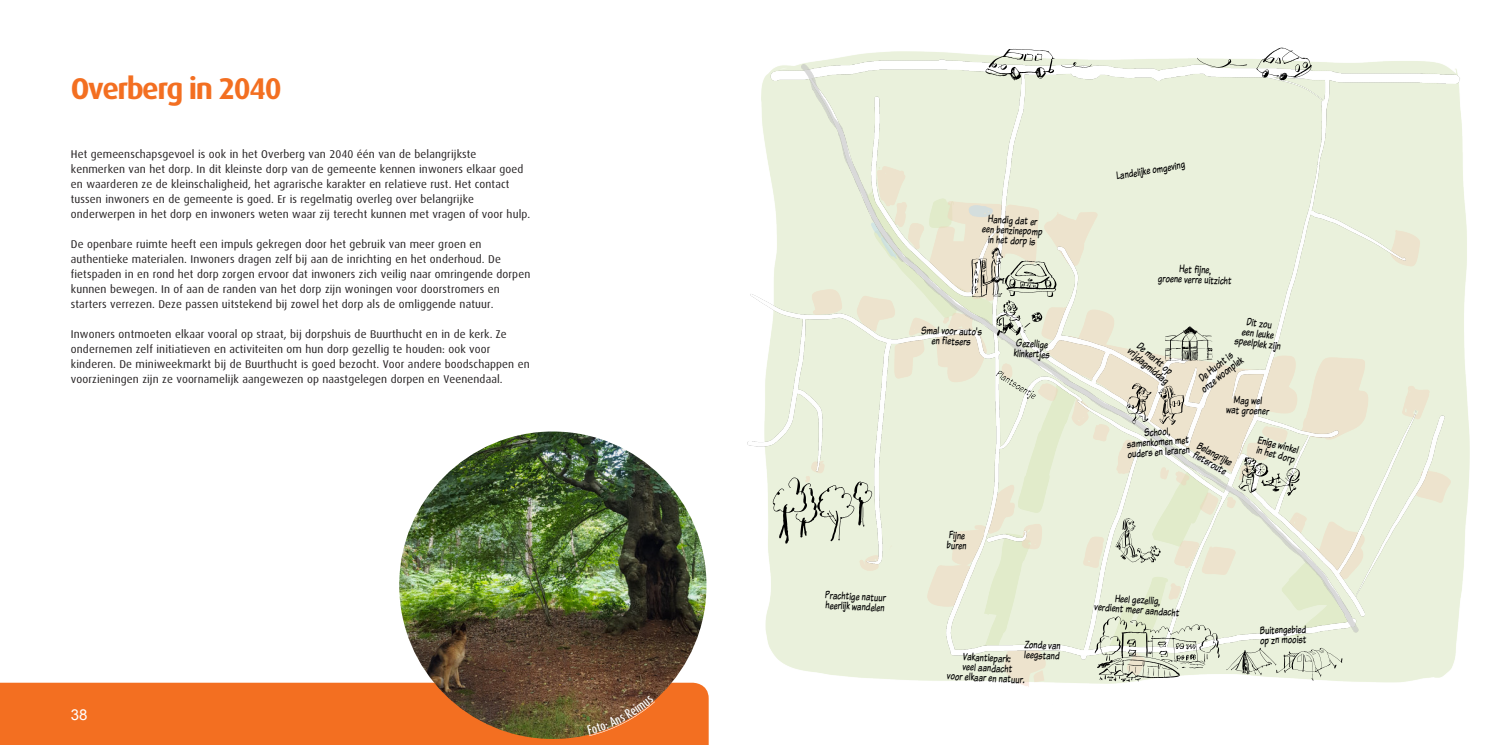
<style>
.page{position:relative;width:1489px;height:745px;background:#fff}
.page>*{position:absolute;margin:0;border:0;box-sizing:border-box;transform-origin:0 0}
.t1{font:700 30px "Dax";letter-spacing:-.05em;color:#f36f21}
.t2{font:15px "Arial";color:#fff}
.t3{font:11.25px/15px "Dax";letter-spacing:.01em;color:#231f20}
.t4{font:11.25px/10px "Komika Text Tight";color:#000;text-align:center}
</style>
<div class="page">
<img style="left:778px;top:52px;width:691px;height:619px">
<img style="left:805px;top:659px;width:645px;height:28px">
<img style="left:747px;top:59px;width:711px;height:600px">
<img style="left:801px;top:65px;width:557px;height:566px">
<svg style="left:985px;top:49px;width:106px;height:31px"></svg>
<svg style="left:1197px;top:48px;width:114px;height:32px"></svg>
<svg style="left:772px;top:477px;width:100px;height:66px;background:#cdd4c1"></svg>
<svg style="left:1165px;top:326px;width:47px;height:35px;background:#bec3b2"></svg>
<svg style="left:1126px;top:383px;width:57px;height:41px;background:#c8c2b3"></svg>
<svg style="left:971px;top:247px;width:85px;height:88px;background:#cdcfbe"></svg>
<svg style="left:1238px;top:457px;width:61px;height:38px;background:#c7cbbc"></svg>
<svg style="left:1094px;top:616px;width:125px;height:65px;background:#d1d6c5"></svg>
<svg style="left:1115px;top:517px;width:45px;height:45px;background:#ced4c2"></svg>
<svg style="left:1226px;top:647px;width:116px;height:33px;background:#d8decc"></svg>
<img style="left:399px;top:431px;width:307px;height:307px;border-radius:50%">
<svg style="left:0;top:682px;width:708px;height:62px;background:#d46926"></svg>
<h1 class="t1" style="left:71px;top:75px;width:212px">Overberg in 2040</h1>
<p class="t3" style="left:71px;top:147px;width:461px">Het gemeenschapsgevoel is ook in het Overberg van 2040 één van de belangrijkste kenmerken van het dorp. In dit kleinste dorp van de gemeente kennen inwoners elkaar goed en waarderen ze de kleinschaligheid, het agrarische karakter en relatieve rust. Het contact tussen inwoners en de gemeente is goed. Er is regelmatig overleg over belangrijke onderwerpen in het dorp en inwoners weten waar zij terecht kunnen met vragen of voor hulp.</p>
<p class="t3" style="left:71px;top:237px;width:461px">De openbare ruimte heeft een impuls gekregen door het gebruik van meer groen en authentieke materialen. Inwoners dragen zelf bij aan de inrichting en het onderhoud. De fietspaden in en rond het dorp zorgen ervoor dat inwoners zich veilig naar omringende dorpen kunnen bewegen. In of aan de randen van het dorp zijn woningen voor doorstromers en starters verrezen. Deze passen uitstekend bij zowel het dorp als de omliggende natuur.</p>
<p class="t3" style="left:71px;top:327px;width:460px">Inwoners ontmoeten elkaar vooral op straat, bij dorpshuis de Buurthucht en in de kerk. Ze ondernemen zelf initiatieven en activiteiten om hun dorp gezellig te houden: ook voor kinderen. De miniweekmarkt bij de Buurthucht is goed bezocht. Voor andere boodschappen en voorzieningen zijn ze voornamelijk aangewezen op naastgelegen dorpen en Veenendaal.</p>
<h2 class="t2" style="left:71px;top:708px;width:18px">38</h2>
<p class="t4" style="left:825px;top:590px;width:62px;text-align:left;rotate:3deg">Prachtige natuur heerlijk wandelen</p>
<p class="t4" style="left:982px;top:215px;width:62px;rotate:3deg">Handig dat er een benzinepomp in het dorp is</p>
<p class="t4" style="left:921px;top:326px;width:62px;rotate:2deg">Smal voor auto's en fietsers</p>
<p class="t4" style="left:1014px;top:339px;width:38px;text-align:left;rotate:3deg">Gezellige klinkertjes</p>
<p class="t4" style="left:998px;top:369px;width:47px;rotate:32deg">Plantsoentje</p>
<p class="t4" style="left:947px;top:531px;width:21px;text-align:left;rotate:2deg">Fijne buren</p>
<p class="t4" style="left:1024px;top:640px;width:38px;text-align:left;rotate:3deg">Zonde van leegstand</p>
<p class="t4" style="left:948px;top:651px;width:79px;rotate:3deg">Vakantiepark:<br>veel aandacht<br>voor elkaar en natuur.</p>
<p class="t4" style="left:1115px;top:172px;width:71px;rotate:-10deg">Landelijke omgeving</p>
<p class="t4" style="left:1158px;top:264px;width:75px;rotate:2deg">Het fijne,<br>groene verre uitzicht</p>
<p class="t4" style="left:1137px;top:339px;width:52px;rotate:40deg">De markt op vrijdagmiddag</p>
<p class="t4" style="left:1237px;top:317px;width:48px;rotate:7deg">Dit zou<br>een leuke speelplek zijn</p>
<p class="t4" style="left:1193px;top:379px;width:52px;rotate:-38deg">De Hucht is onze woonplek</p>
<p class="t4" style="left:1226px;top:396px;width:44px;rotate:2deg">Mag wel wat groener</p>
<p class="t4" style="left:1125px;top:430px;width:64px;rotate:-4deg">School, samenkomen met ouders en leraren</p>
<p class="t4" style="left:1199px;top:441px;width:40px;text-align:left;rotate:29deg">Belangrijke fietsroute</p>
<p class="t4" style="left:1258px;top:436px;width:43px;text-align:left;rotate:14deg">Enige winkel in het dorp</p>
<p class="t4" style="left:1095px;top:593px;width:87px;rotate:4deg">Heel gezellig,<br>verdient meer aandacht</p>
<p class="t4" style="left:1259px;top:626px;width:48px;text-align:left;rotate:-1deg">Buitengebied op zn mooist</p>
</div>
